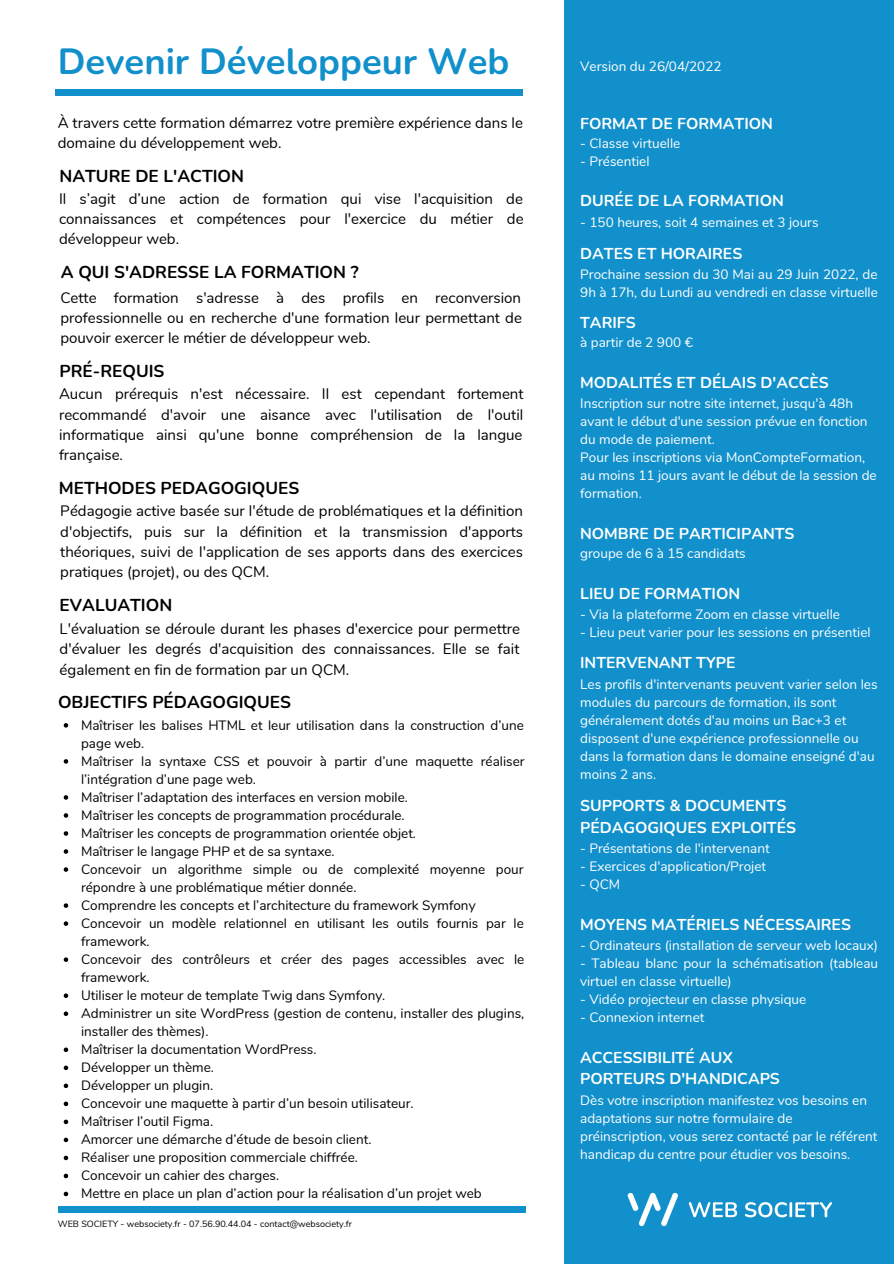
<style>
.page{position:relative;width:894px;height:1264px;background:#fff}
.page>*{position:absolute;margin:0;border:0;box-sizing:border-box;transform-origin:0 0}
.t1{font:700 36.45px "Nunito";color:#1190cb}
.t2{font:700 17.25px "Nunito";color:#000}
.t3{font:700 15.75px/21.5px "Nunito";color:#fff}
.t4{font:15px/20.2px "Nunito";color:#000;text-align:justify}
.t5{font:13.5px/18px "Nunito";color:#000}
.t6{font:13.5px/18px "Nunito";color:#fff}
.t7{font:9px "Nunito";color:#000}
</style>
<div class="page">
<div style="left:564px;top:0;width:329px;height:1263px;background:#1190cb"></div>
<div style="left:55px;top:89px;width:468px;height:7px;background:#1190cb"></div>
<div style="left:58px;top:1205px;width:467px;height:7px;background:#1190cb"></div>
<img style="left:627px;top:1192px;width:205px;height:35px">
<svg style="left:64px;top:723px;width:4px;height:4px"></svg>
<svg style="left:64px;top:759px;width:4px;height:4px"></svg>
<svg style="left:64px;top:795px;width:4px;height:4px"></svg>
<svg style="left:64px;top:813px;width:4px;height:4px"></svg>
<svg style="left:64px;top:831px;width:4px;height:4px"></svg>
<svg style="left:64px;top:849px;width:4px;height:4px"></svg>
<svg style="left:64px;top:867px;width:4px;height:4px"></svg>
<svg style="left:64px;top:903px;width:4px;height:4px"></svg>
<svg style="left:64px;top:921px;width:4px;height:4px"></svg>
<svg style="left:64px;top:957px;width:4px;height:4px"></svg>
<svg style="left:64px;top:993px;width:4px;height:4px"></svg>
<svg style="left:64px;top:1011px;width:4px;height:4px"></svg>
<svg style="left:64px;top:1047px;width:4px;height:5px"></svg>
<svg style="left:64px;top:1065px;width:4px;height:5px"></svg>
<svg style="left:64px;top:1083px;width:4px;height:5px"></svg>
<svg style="left:64px;top:1101px;width:4px;height:5px"></svg>
<svg style="left:64px;top:1119px;width:4px;height:5px"></svg>
<svg style="left:64px;top:1137px;width:4px;height:5px"></svg>
<svg style="left:64px;top:1155px;width:4px;height:5px"></svg>
<svg style="left:64px;top:1173px;width:4px;height:5px"></svg>
<svg style="left:64px;top:1191px;width:4px;height:5px"></svg>
<p class="t1" style="left:58px;top:37px;width:453px">Devenir Développeur Web</p>
<p class="t4" style="left:58px;top:112px;width:466px">À travers cette formation démarrez votre première expérience dans le domaine du développement web.</p>
<p class="t2" style="left:60px;top:164px;width:186px">NATURE DE L'ACTION</p>
<p class="t4" style="left:59px;top:189px;width:466px">Il s’agit d’une action de formation qui vise l'acquisition de connaissances et compétences pour l'exercice du métier de développeur web.</p>
<p class="t2" style="left:61px;top:261px;width:299px">A QUI S'ADRESSE LA FORMATION ?</p>
<p class="t4" style="left:60px;top:288px;width:463px">Cette formation s'adresse à des profils en reconversion professionnelle ou en recherche d'une formation leur permettant de pouvoir exercer le métier de développeur web.</p>
<p class="t2" style="left:60px;top:359px;width:106px">PRÉ-REQUIS</p>
<p class="t4" style="left:59px;top:384px;width:466px">Aucun prérequis n'est nécessaire. Il est cependant fortement recommandé d'avoir une aisance avec l'utilisation de l'outil informatique ainsi qu'une bonne compréhension de la langue française.</p>
<p class="t2" style="left:59px;top:476px;width:242px">METHODES PEDAGOGIQUES</p>
<p class="t4" style="left:60px;top:501px;width:464px">Pédagogie active basée sur l'étude de problématiques et la définition d'objectifs, puis sur la définition et la transmission d'apports théoriques, suivi de l'application de ses apports dans des exercices pratiques (projet), ou des QCM.</p>
<p class="t2" style="left:60px;top:593px;width:114px">EVALUATION</p>
<p class="t4" style="left:60px;top:619px;width:462px">L'évaluation se déroule durant les phases d'exercice pour permettre d'évaluer les degrés d'acquisition des connaissances. Elle se fait également en fin de formation par un QCM.</p>
<p class="t2" style="left:58px;top:691px;width:234px">OBJECTIFS PÉDAGOGIQUES</p>
<p class="t5" style="left:81px;top:716px;width:444px">Maîtriser les balises HTML et leur utilisation dans la construction d’une page web.</p>
<p class="t5" style="left:81px;top:752px;width:445px">Maîtriser la syntaxe CSS et pouvoir à partir d’une maquette réaliser l’intégration d’une page web.</p>
<p class="t5" style="left:81px;top:788px;width:328px">Maîtriser l’adaptation des interfaces en version mobile.</p>
<p class="t5" style="left:81px;top:806px;width:325px">Maîtriser les concepts de programmation procédurale.</p>
<p class="t5" style="left:81px;top:824px;width:336px">Maîtriser les concepts de programmation orientée objet.</p>
<p class="t5" style="left:81px;top:842px;width:255px">Maîtriser le langage PHP et de sa syntaxe.</p>
<p class="t5" style="left:81px;top:860px;width:444px">Concevoir un algorithme simple ou de complexité moyenne pour répondre à une problématique métier donnée.</p>
<p class="t5" style="left:81px;top:896px;width:396px">Comprendre les concepts et l’architecture du framework Symfony</p>
<p class="t5" style="left:81px;top:914px;width:444px">Concevoir un modèle relationnel en utilisant les outils fournis par le framework.</p>
<p class="t5" style="left:81px;top:950px;width:444px">Concevoir des contrôleurs et créer des pages accessibles avec le framework.</p>
<p class="t5" style="left:81px;top:986px;width:306px">Utiliser le moteur de template Twig dans Symfony.</p>
<p class="t5" style="left:81px;top:1004px;width:444px">Administrer un site WordPress (gestion de contenu, installer des plugins, installer des thèmes).</p>
<p class="t5" style="left:81px;top:1040px;width:237px">Maîtriser la documentation WordPress.</p>
<p class="t5" style="left:81px;top:1058px;width:134px">Développer un thème.</p>
<p class="t5" style="left:81px;top:1076px;width:134px">Développer un plugin.</p>
<p class="t5" style="left:81px;top:1094px;width:334px">Concevoir une maquette à partir d’un besoin utilisateur.</p>
<p class="t5" style="left:81px;top:1112px;width:134px">Maîtriser l’outil Figma.</p>
<p class="t5" style="left:81px;top:1130px;width:292px">Amorcer une démarche d’étude de besoin client.</p>
<p class="t5" style="left:81px;top:1148px;width:278px">Réaliser une proposition commerciale chiffrée.</p>
<p class="t5" style="left:81px;top:1166px;width:199px">Concevoir un cahier des charges.</p>
<p class="t5" style="left:81px;top:1184px;width:402px">Mettre en place un plan d’action pour la réalisation d’un projet web</p>
<p class="t7" style="left:58px;top:1217px;width:296px">WEB SOCIETY - websociety.fr - 07.56.90.44.04 - contact@websociety.fr</p>
<p class="t6" style="left:580px;top:57px;width:143px">Version du 26/04/2022</p>
<p class="t3" style="left:580px;top:113px;width:194px">FORMAT DE FORMATION</p>
<p class="t6" style="left:580px;top:134px;width:102px">- Classe virtuelle</p>
<p class="t6" style="left:580px;top:152px;width:71px">- Présentiel</p>
<p class="t3" style="left:580px;top:190px;width:205px">DURÉE DE LA FORMATION</p>
<p class="t6" style="left:580px;top:213px;width:240px">- 150 heures, soit 4 semaines et 3 jours</p>
<p class="t3" style="left:580px;top:243px;width:163px">DATES ET HORAIRES</p>
<p class="t6" style="left:580px;top:265px;width:299px">Prochaine session du 30 Mai au 29 Juin 2022, de<br>9h à 17h, du Lundi au vendredi en classe virtuelle</p>
<p class="t3" style="left:580px;top:312px;width:57px">TARIFS</p>
<p class="t6" style="left:580px;top:334px;width:114px">à partir de 2 900 €</p>
<p class="t3" style="left:580px;top:372px;width:250px">MODALITÉS ET DÉLAIS D'ACCÈS</p>
<p class="t6" style="left:580px;top:395px;width:289px">Inscription sur notre site internet, jusqu'à 48h avant le début d'une session prévue en fonction du mode de paiement.</p>
<p class="t6" style="left:580px;top:449px;width:298px">Pour les inscriptions via MonCompteFormation, au moins 11 jours avant le début de la session de formation.</p>
<p class="t3" style="left:580px;top:523px;width:216px">NOMBRE DE PARTICIPANTS</p>
<p class="t6" style="left:580px;top:544px;width:167px">groupe de 6 à 15 candidats</p>
<p class="t3" style="left:580px;top:583px;width:161px">LIEU DE FORMATION</p>
<p class="t6" style="left:580px;top:605px;width:261px">- Via la plateforme Zoom en classe virtuelle</p>
<p class="t6" style="left:580px;top:623px;width:292px">- Lieu peut varier pour les sessions en présentiel</p>
<p class="t3" style="left:580px;top:652px;width:157px">INTERVENANT TYPE</p>
<p class="t6" style="left:580px;top:675px;width:299px">Les profils d'intervenants peuvent varier selon les modules du parcours de formation, ils sont généralement dotés d'au moins un Bac+3 et disposent d'une expérience professionnelle ou dans la formation dans le domaine enseigné d'au moins 2 ans.</p>
<p class="t3" style="left:580px;top:795px;width:217px">SUPPORTS &amp; DOCUMENTS<br>PÉDAGOGIQUES EXPLOITÉS</p>
<p class="t6" style="left:580px;top:839px;width:191px">- Présentations de l'intervenant</p>
<p class="t6" style="left:580px;top:857px;width:187px">- Exercices d'application/Projet</p>
<p class="t6" style="left:580px;top:875px;width:42px">- QCM</p>
<p class="t3" style="left:580px;top:913px;width:272px">MOYENS MATÉRIELS NÉCESSAIRES</p>
<p class="t6" style="left:580px;top:936px;width:299px">- Ordinateurs (installation de serveur web locaux)</p>
<p class="t6" style="left:580px;top:954px;width:299px">- Tableau blanc pour la schématisation (tableau virtuel en classe virtuelle)</p>
<p class="t6" style="left:580px;top:990px;width:227px">- Vidéo projecteur en classe physique</p>
<p class="t6" style="left:580px;top:1008px;width:126px">- Connexion internet</p>
<p class="t3" style="left:580px;top:1046px;width:154px">ACCESSIBILITÉ AUX</p>
<p class="t3" style="left:580px;top:1068px;width:201px">PORTEURS D'HANDICAPS</p>
<p class="t6" style="left:580px;top:1091px;width:299px">Dès votre inscription manifestez vos besoins en adaptations sur notre formulaire de préinscription, vous serez contacté par le référent handicap du centre pour étudier vos besoins.</p>
</div>
